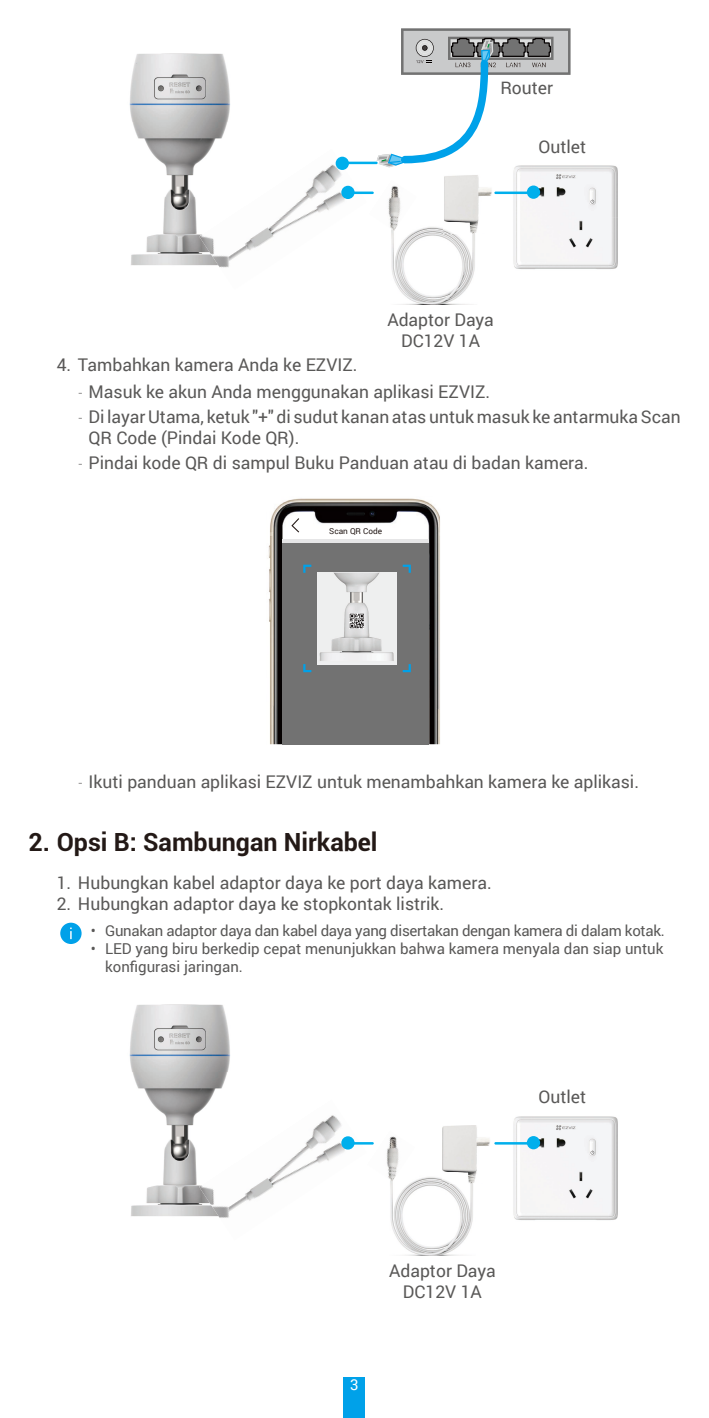
<style>
.page{position:relative;width:709px;height:1418px;background:#fff}
.page>*{position:absolute;margin:0;border:0;box-sizing:border-box;transform-origin:0 0}
.t1{font:700 25px "Roboto";color:#231916}
.t2{font:17.5px/21px "Roboto";color:#595857;text-align:center}
.t3{font:15px/18px "Roboto";color:#595857}
.t4{font:15px "Roboto";letter-spacing:-.02em;color:#595857}
.t5{font:15px "Roboto";color:#fff}
.t6{font:8.25px "Roboto";color:#231916}
.s1{font-family:"DIN Cond";font-weight:300}
</style>
<div class="page">
<div style="left:344px;top:1376px;width:21px;height:41px;background:#00a1e9"></div>
<img style="left:391px;top:227px;width:84px;height:78px">
<img style="left:369px;top:186px;width:48px;height:43px">
<svg style="left:391px;top:222px;width:9px;height:9px"></svg>
<img style="left:444px;top:175px;width:48px;height:53px">
<img style="left:444px;top:222px;width:33px;height:11px">
<img style="left:511px;top:165px;width:107px;height:104px">
<img style="left:246px;top:156px;width:121px;height:94px">
<div style="left:527px;top:185px;width:13px;height:14px;background:#00afec;border-radius:50%"></div>
<hr style="left:340px;top:162px;width:37px;height:2px;background:#00afec">
<div style="left:341px;top:186px;width:13px;height:13px;background:#00afec;border-radius:50%"></div>
<div style="left:336px;top:157px;width:13px;height:13px;background:#00afec;border-radius:50%"></div>
<svg style="left:376px;top:28px;width:194px;height:139px"></svg>
<hr style="left:349px;top:191px;width:25px;height:3px;background:#00afec">
<hr style="left:494px;top:191px;width:36px;height:3px;background:#00afec">
<img style="left:129px;top:53px;width:102px;height:213px">
<img style="left:199px;top:205px;width:47px;height:63px">
<img style="left:268px;top:498px;width:172px;height:246px">
<div style="left:283px;top:542px;width:146px;height:202px;background:#727272"></div>
<svg style="left:283px;top:538px;width:146px;height:4px"></svg>
<svg style="left:291px;top:518px;width:8px;height:14px"></svg>
<div style="left:317px;top:572px;width:80px;height:92px;background:#efeff0"></div>
<svg style="left:303px;top:564px;width:8px;height:9px"></svg>
<svg style="left:403px;top:564px;width:8px;height:9px"></svg>
<svg style="left:303px;top:664px;width:8px;height:8px"></svg>
<svg style="left:403px;top:664px;width:8px;height:8px"></svg>
<img style="left:319px;top:572px;width:75px;height:89px">
<img style="left:349px;top:613px;width:15px;height:15px">
<div style="left:60px;top:922px;width:22px;height:22px;background:#00a1e9;border-radius:50%"></div>
<svg style="left:70px;top:927px;width:2px;height:12px"></svg>
<img style="left:390px;top:1177px;width:83px;height:78px">
<img style="left:367px;top:1136px;width:48px;height:43px">
<svg style="left:389px;top:1172px;width:9px;height:9px"></svg>
<img style="left:442px;top:1125px;width:48px;height:53px">
<img style="left:442px;top:1172px;width:33px;height:11px">
<img style="left:511px;top:1116px;width:107px;height:104px">
<img style="left:246px;top:1115px;width:121px;height:86px">
<div style="left:527px;top:1136px;width:13px;height:13px;background:#00afec;border-radius:50%"></div>
<div style="left:341px;top:1136px;width:13px;height:13px;background:#00afec;border-radius:50%"></div>
<hr style="left:349px;top:1142px;width:25px;height:2px;background:#00afec">
<hr style="left:494px;top:1142px;width:36px;height:2px;background:#00afec">
<img style="left:129px;top:1004px;width:102px;height:213px">
<img style="left:199px;top:1155px;width:47px;height:63px">
<p class="t2" style="left:500px;top:77px;width:54px">Router</p>
<p class="t2" style="left:538px;top:135px;width:49px">Outlet</p>
<p class="t2" style="left:387px;top:309px;width:108px">Adaptor Daya<br>DC12V 1A</p>
<p class="t2" style="left:57px;top:354px;width:302px">4. Tambahkan kamera Anda ke EZVIZ.</p>
<p class="t2" style="left:78px;top:381px;width:414px"><span class="s1">-</span> Masuk ke akun Anda menggunakan aplikasi EZVIZ.</p>
<p class="t2" style="left:89px;top:405px;width:593px;text-align:left;text-indent:-11px"><span class="s1">-</span> Di layar Utama, ketuk "+" di sudut kanan atas untuk masuk ke antarmuka Scan<br>QR Code (Pindai Kode QR).</p>
<p class="t2" style="left:78px;top:451px;width:512px"><span class="s1">-</span> Pindai kode QR di sampul Buku Panduan atau di badan kamera.</p>
<p class="t6" style="left:329px;top:525px;width:54px">Scan QR Code</p>
<p class="t2" style="left:78px;top:770px;width:562px"><span class="s1">-</span> Ikuti panduan aplikasi EZVIZ untuk menambahkan kamera ke aplikasi.</p>
<h1 class="t1" style="left:28px;top:824px;width:351px">2. Opsi B: Sambungan Nirkabel</h1>
<p class="t2" style="left:57px;top:871px;width:436px">1. Hubungkan kabel adaptor daya ke port daya kamera.</p>
<p class="t2" style="left:57px;top:892px;width:389px">2. Hubungkan adaptor daya ke stopkontak listrik.</p>
<p class="t4" style="left:91px;top:919px;width:575px">• Gunakan adaptor daya dan kabel daya yang disertakan dengan kamera di dalam kotak.</p>
<p class="t3" style="left:105px;top:938px;width:560px;text-indent:-14px">• LED yang biru berkedip cepat menunjukkan bahwa kamera menyala dan siap untuk konfigurasi jaringan.</p>
<p class="t2" style="left:538px;top:1085px;width:49px">Outlet</p>
<p class="t2" style="left:389px;top:1259px;width:108px">Adaptor Daya<br>DC12V 1A</p>
<p class="t5" style="left:350px;top:1373px;width:10px">3</p>
</div>
